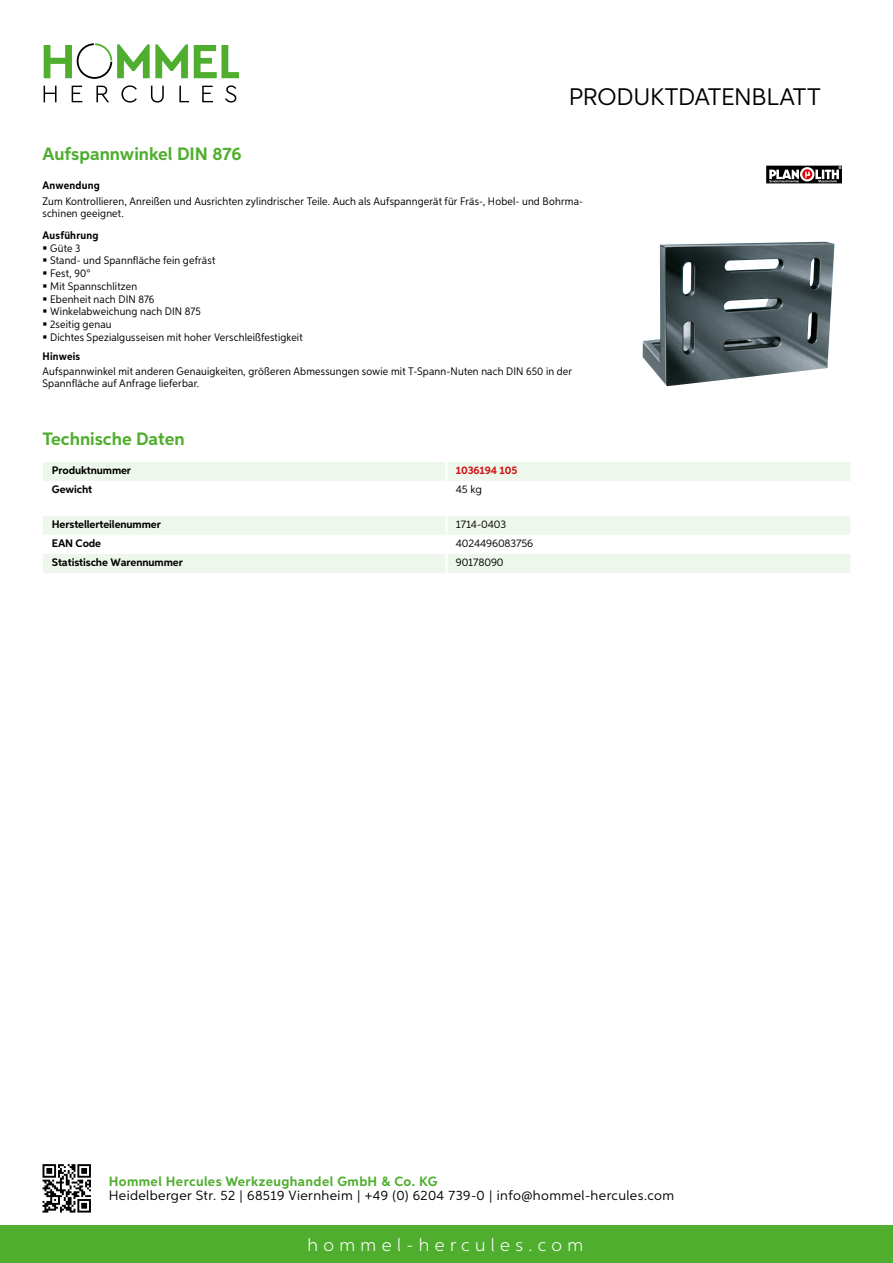
<style>
.page{position:relative;width:893px;height:1263px;background:#fff}
.page>*{position:absolute;margin:0;border:0;box-sizing:border-box;transform-origin:0 0}
.t1{font:24px "Aspira";letter-spacing:-.01em;color:#000}
.t2{font:700 18px "Aspira";color:#50ae2f}
.t3{font:300 18px "Aspira";letter-spacing:.3em;color:#fff}
.t4{font:13.5px "Aspira";letter-spacing:.03em;color:#000}
.t5{font:700 13.5px "Aspira";letter-spacing:.03em;color:#50ae2f}
.t6{font:10.95px/12.8px "Aspira Nar";letter-spacing:.015em;color:#000}
.t7{font:700 10.95px "Aspira";letter-spacing:-.01em;color:#000}
.t8{font:10.95px "Aspira";letter-spacing:-.01em;color:#000}
.t9{font:700 10.95px "Aspira Nar";letter-spacing:.02em;color:#000}
.t10{font:700 10.95px "Aspira";letter-spacing:-.01em;color:#cd1013}
</style>
<div class="page">
<div style="left:0;top:1226px;width:893px;height:37px;background:#50ae2f"></div>
<svg style="left:43px;top:1164px;width:48px;height:48px"></svg>
<svg style="left:194px;top:45px;width:45px;height:33px"></svg>
<svg style="left:44px;top:43px;width:144px;height:36px"></svg>
<svg style="left:44px;top:86px;width:13px;height:16px"></svg>
<svg style="left:72px;top:86px;width:10px;height:16px"></svg>
<svg style="left:96px;top:86px;width:13px;height:16px"></svg>
<svg style="left:121px;top:85px;width:16px;height:18px"></svg>
<svg style="left:151px;top:86px;width:13px;height:17px"></svg>
<svg style="left:179px;top:86px;width:10px;height:16px"></svg>
<svg style="left:202px;top:86px;width:11px;height:16px"></svg>
<svg style="left:225px;top:85px;width:11px;height:18px"></svg>
<div style="left:43px;top:462px;width:807px;height:19px;background:#eef7eb"></div>
<svg style="left:43px;top:516px;width:807px;height:57px"></svg>
<hr style="left:445px;top:554px;width:3px;height:19px;background:#fff">
<img style="left:643px;top:242px;width:191px;height:144px">
<svg style="left:766px;top:166px;width:76px;height:17px"></svg>
<h1 class="t1" style="left:569px;top:82px;width:253px">Produktdatenblatt</h1>
<h2 class="t2" style="left:43px;top:142px;width:201px">Aufspannwinkel DIN 876</h2>
<p class="t9" style="left:43px;top:179px;width:59px">Anwendung</p>
<p class="t6" style="left:43px;top:195px;width:542px;line-height:12px">Zum Kontrollieren, Anreißen und Ausrichten zylindrischer Teile. Auch als Aufspanngerät für Fräs-, Hobel- und Bohrma&shy;schinen geeignet.</p>
<p class="t9" style="left:43px;top:228px;width:58px">Ausführung</p>
<p class="t6" style="left:50px;top:241px;width:254px">Güte 3<br>Stand- und Spannfläche fein gefräst<br>Fest, 90°<br>Mit Spannschlitzen<br>Ebenheit nach DIN 876<br>Winkelabweichung nach DIN 875<br>2seitig genau<br>Dichtes Spezialgusseisen mit hoher Verschleißfestigkeit</p>
<p class="t9" style="left:43px;top:350px;width:39px">Hinweis</p>
<p class="t6" style="left:43px;top:365px;width:531px;line-height:12px">Aufspannwinkel mit anderen Genauigkeiten, größeren Abmessungen sowie mit T-Spann-Nuten nach DIN 650 in der<br>Spannfläche auf Anfrage lieferbar.</p>
<h2 class="t2" style="left:43px;top:428px;width:144px">Technische Daten</h2>
<p class="t7" style="left:52px;top:463px;width:81px">Produktnummer</p>
<p class="t10" style="left:456px;top:463px;width:63px">1036194 105</p>
<p class="t7" style="left:52px;top:483px;width:42px">Gewicht</p>
<p class="t8" style="left:456px;top:483px;width:28px">45 kg</p>
<p class="t7" style="left:52px;top:517px;width:111px">Herstellerteilenummer</p>
<p class="t8" style="left:456px;top:517px;width:52px">1714-0403</p>
<p class="t7" style="left:52px;top:536px;width:51px">EAN Code</p>
<p class="t8" style="left:456px;top:536px;width:79px">4024496083756</p>
<p class="t7" style="left:52px;top:555px;width:132px">Statistische Warennummer</p>
<p class="t8" style="left:456px;top:555px;width:49px">90178090</p>
<p class="t5" style="left:109px;top:1172px;width:330px">Hommel Hercules Werkzeughandel GmbH &amp; Co. KG</p>
<p class="t4" style="left:109px;top:1187px;width:567px">Heidelberger Str. 52 | 68519 Viernheim | +49 (0) 6204 739-0 | info@hommel-hercules.com</p>
<h2 class="t3" style="left:307px;top:1234px;width:277px">hommel-hercules.com</h2>
</div>
